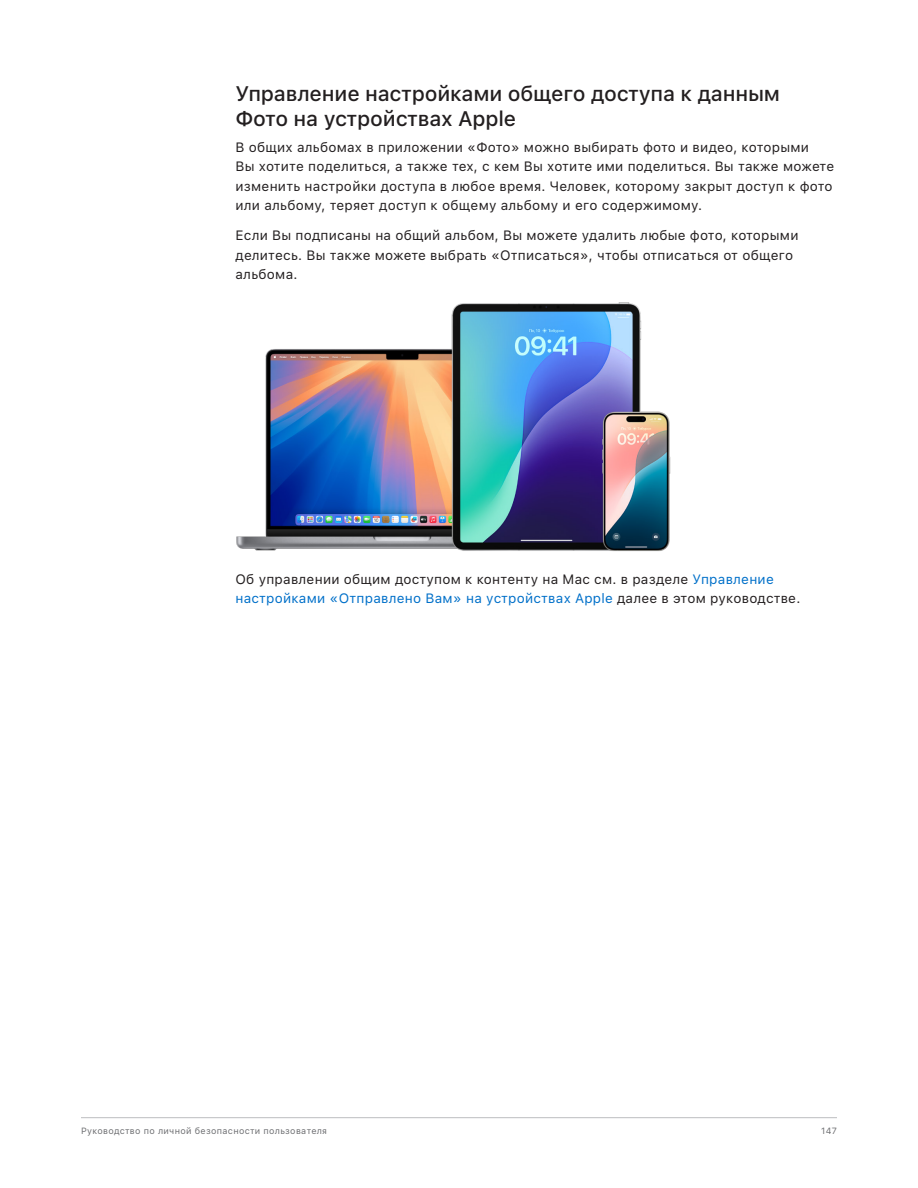
<style>
.page{position:relative;width:918px;height:1188px;background:#fff}
.page>*{position:absolute;margin:0;border:0;box-sizing:border-box;transform-origin:0 0}
.t1{font:500 21px/25.5px "SF Pro Text";letter-spacing:-.01em;color:#231f20}
.Body{font:13.5px/19.5px "SF Pro Text";letter-spacing:.015em;color:#231f20}
.t2{font:9px "SF Pro Text";letter-spacing:.035em;color:#6c6d70}
.s1{color:#0070c9}
</style>
<div class="page">
<hr style="left:81px;top:1117px;width:756px;height:1px;background:#bcbdc0">
<img style="left:236px;top:302px;width:435px;height:249px">
<h3 class="t1" style="left:236px;top:81px;width:546px">Управление настройками общего доступа к данным<br>Фото на устройствах Apple</h3>
<p class="Body" style="left:236px;top:138px;width:600px">В общих альбомах в приложении «Фото» можно выбирать фото и видео, которыми<br>Вы хотите поделиться, а также тех, с кем Вы хотите ими поделиться. Вы также можете изменить настройки доступа в любое время. Человек, которому закрыт доступ к фото или альбому, теряет доступ к общему альбому и его содержимому.</p>
<p class="Body" style="left:236px;top:226px;width:565px">Если Вы подписаны на общий альбом, Вы можете удалить любые фото, которыми делитесь. Вы также можете выбрать «Отписаться», чтобы отписаться от общего альбома.</p>
<p class="Body" style="left:236px;top:569px;width:566px">Об управлении общим доступом к контенту на Mac см. в разделе <span class="s1">Управление настройками «Отправлено Вам» на устройствах Apple</span> далее в этом руководстве.</p>
<p class="t2" style="left:81px;top:1125px;width:248px">Руководство по личной безопасности пользователя</p>
<p class="t2" style="left:821px;top:1125px;width:17px">147</p>
</div>
